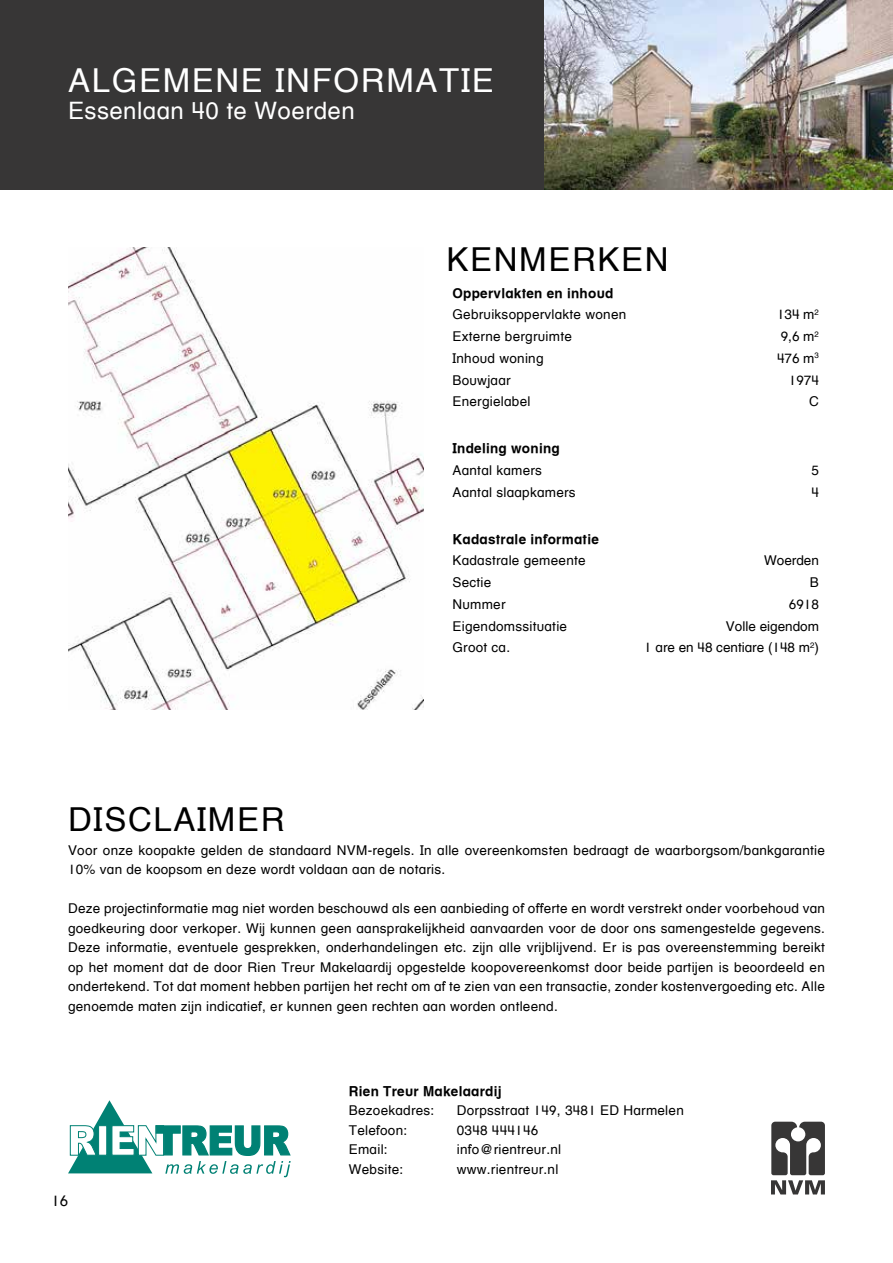
<style>
.page{position:relative;width:893px;height:1263px;background:#fff}
.page>*{position:absolute;margin:0;border:0;box-sizing:border-box;transform-origin:0 0}
.t1{font:33px "Helvetica W02 Textbook Rg";letter-spacing:.05em;color:#000}
.t2{font:33px "Helvetica W02 Textbook Rg";letter-spacing:.05em;color:#fff}
.t3{font:24px "Helvetica W02 Textbook Rg";letter-spacing:.02em;color:#fff}
.t4{font:15px "Helvetica W02 Textbook Rg";color:#000}
.t5{font:13.5px/19.5px "Helvetica W02 Textbook Rg";letter-spacing:.02em;color:#000}
.t6{font:700 13.5px "Helvetica Textbook LT";letter-spacing:.02em;color:#000}
.t7{font:13.5px "Helvetica W02 Textbook Rg";color:#000}
</style>
<div class="page">
<div style="left:0;top:0;width:544px;height:189px;background:#373636"></div>
<img style="left:544px;top:0;width:349px;height:189px">
<img style="left:68px;top:247px;width:355px;height:463px">
<svg style="left:771px;top:1122px;width:54px;height:72px"></svg>
<svg style="left:68px;top:1100px;width:223px;height:77px"></svg>
<h1 class="t2" style="left:68px;top:59px;width:427px">ALGEMENE INFORMATIE</h1>
<h2 class="t3" style="left:68px;top:95px;width:288px">Essenlaan 40 te Woerden</h2>
<h1 class="t1" style="left:446px;top:238px;width:224px">KENMERKEN</h1>
<h1 class="t1" style="left:68px;top:798px;width:218px">DISCLAIMER</h1>
<p class="t6" style="left:452px;top:285px;width:162px">Oppervlakten en inhoud</p>
<p class="t5" style="left:452px;top:305px;width:175px">Gebruiksoppervlakte wonen</p>
<p class="t5" style="left:777px;top:305px;width:43px">134 m<sup>2</sup></p>
<p class="t5" style="left:452px;top:326px;width:121px">Externe bergruimte</p>
<p class="t5" style="left:781px;top:326px;width:40px">9,6 m<sup>2</sup></p>
<p class="t5" style="left:452px;top:348px;width:93px">Inhoud woning</p>
<p class="t5" style="left:777px;top:348px;width:43px">476 m<sup>3</sup></p>
<p class="t5" style="left:452px;top:370px;width:60px">Bouwjaar</p>
<p class="t5" style="left:789px;top:370px;width:32px">1974</p>
<p class="t5" style="left:452px;top:392px;width:80px">Energielabel</p>
<p class="t5" style="left:809px;top:392px;width:11px">C</p>
<p class="t6" style="left:452px;top:440px;width:109px">Indeling woning</p>
<p class="t5" style="left:452px;top:460px;width:91px">Aantal kamers</p>
<p class="t5" style="left:811px;top:460px;width:9px">5</p>
<p class="t5" style="left:452px;top:482px;width:125px">Aantal slaapkamers</p>
<p class="t5" style="left:811px;top:482px;width:9px">4</p>
<p class="t6" style="left:452px;top:530px;width:148px">Kadastrale informatie</p>
<p class="t5" style="left:452px;top:551px;width:135px">Kadastrale gemeente</p>
<p class="t7" style="left:764px;top:552px;width:56px">Woerden</p>
<p class="t5" style="left:452px;top:572px;width:40px">Sectie</p>
<p class="t5" style="left:810px;top:572px;width:11px">B</p>
<p class="t5" style="left:452px;top:594px;width:55px">Nummer</p>
<p class="t5" style="left:789px;top:594px;width:32px">6918</p>
<p class="t5" style="left:452px;top:616px;width:116px">Eigendomssituatie</p>
<p class="t7" style="left:726px;top:617px;width:95px">Volle eigendom</p>
<p class="t5" style="left:452px;top:638px;width:59px">Groot ca.</p>
<p class="t7" style="left:644px;top:639px;width:176px">1 are en 48 centiare (148 m<sup>2</sup>)</p>
<p class="t5" style="left:68px;top:840px;width:758px">Voor onze koopakte gelden de standaard NVM-regels. In alle overeenkomsten bedraagt de waarborgsom/bankgarantie<br>10% van de koopsom en deze wordt voldaan aan de notaris.</p>
<p class="t5" style="left:68px;top:899px;width:758px;text-align:justify">Deze projectinformatie mag niet worden beschouwd als een aanbieding of offerte en wordt verstrekt onder voorbehoud van goedkeuring door verkoper. Wij kunnen geen aansprakelijkheid aanvaarden voor de door ons samengestelde gegevens.<br>Deze informatie, eventuele gesprekken, onderhandelingen etc. zijn alle vrijblijvend. Er is pas overeenstemming bereikt op het moment dat de door Rien Treur Makelaardij opgestelde koopovereenkomst door beide partijen is beoordeeld en ondertekend. Tot dat moment hebben partijen het recht om af te zien van een transactie, zonder kostenvergoeding etc. Alle genoemde maten zijn indicatief, er kunnen geen rechten aan worden ontleend.</p>
<p class="t4" style="left:51px;top:1191px;width:18px">16</p>
<p class="t6" style="left:349px;top:1083px;width:154px">Rien Treur Makelaardij</p>
<p class="t5" style="left:349px;top:1101px;width:87px">Bezoekadres:</p>
<p class="t5" style="left:457px;top:1101px;width:228px">Dorpsstraat 149, 3481 ED Harmelen</p>
<p class="t5" style="left:349px;top:1120px;width:60px">Telefoon:</p>
<p class="t5" style="left:457px;top:1120px;width:83px">0348 444146</p>
<p class="t5" style="left:349px;top:1140px;width:40px">Email:</p>
<p class="t5" style="left:457px;top:1140px;width:106px">info@rientreur.nl</p>
<p class="t5" style="left:349px;top:1159px;width:56px">Website:</p>
<p class="t5" style="left:457px;top:1159px;width:103px">www.rientreur.nl</p>
</div>
